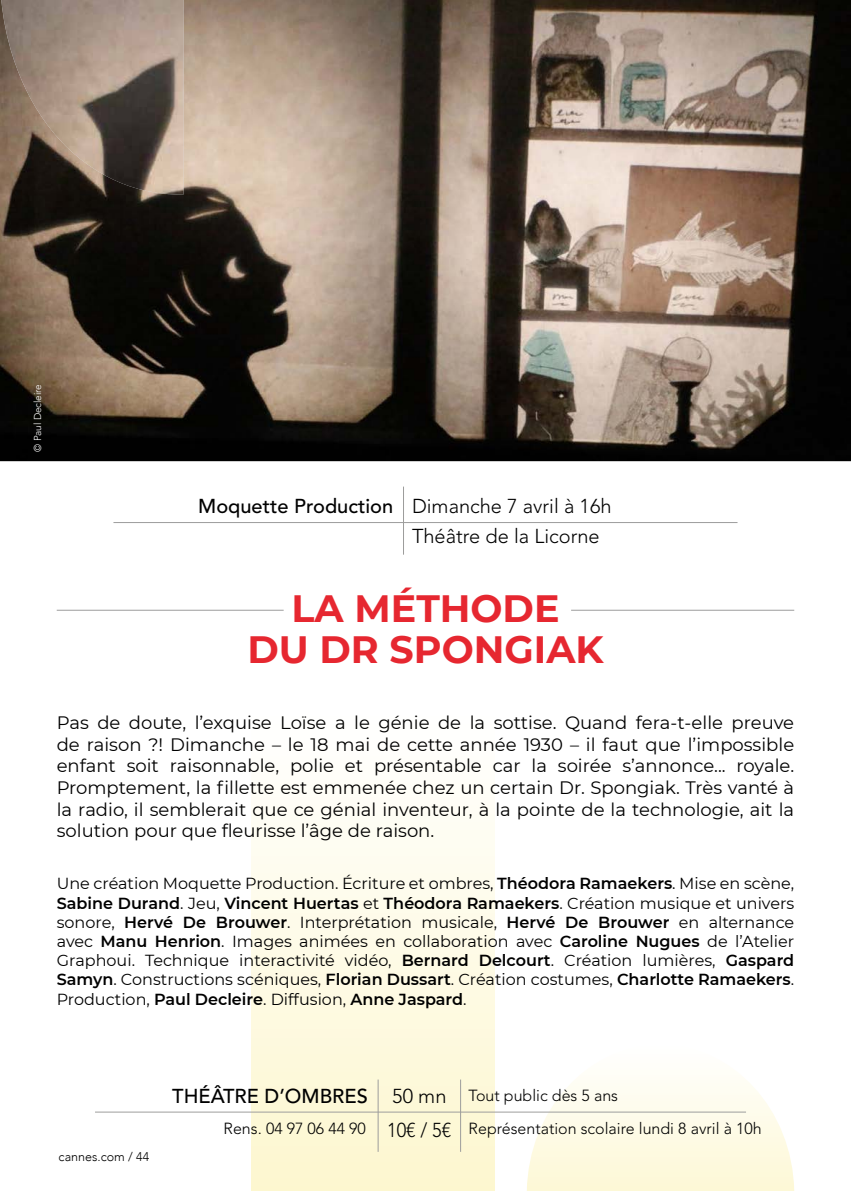
<style>
.page{position:relative;width:851px;height:1191px;background:#fff}
.page>*{position:absolute;margin:0;border:0;box-sizing:border-box;transform-origin:0 0}
.t1{font:700 38px/41.4px "Montserrat";color:#e62730;text-align:center}
.t2{font:300 20px/30px "Avenir LT Std";color:#000}
.t3{font:500 20px/34.6px "Avenir LT Std";color:#000;text-align:right}
.t4{font:18px/21.6px "Montserrat";color:#000;text-align:justify}
.t5{font:16px/19.2px "Montserrat";color:#000;text-align:justify}
.t6{font:300 16px "Avenir LT Std";color:#000}
.t7{font:300 12.6px "Avenir";color:#000}
.t8{font:300 10px "Avenir LT Std";letter-spacing:-.01em;color:#fff}
.s1{font-weight:500}
.s2{font-weight:600}
.s3{font-weight:300}
</style>
<div class="page">
<svg style="left:526px;top:1080px;width:268px;height:111px"></svg>
<div style="left:251px;top:713px;width:243px;height:478px;background:linear-gradient(to bottom,#fff,#fdf7cf)"></div>
<svg style="left:0;top:0;width:850px;height:461px;background:#706256"></svg>
<img style="left:1px;top:0;width:182px;height:195px">
<hr style="left:377px;top:1079px;width:1px;height:72px;background:#9d9d9c">
<hr style="left:460px;top:1079px;width:1px;height:72px;background:#9d9d9c">
<hr style="left:95px;top:1111px;width:651px;height:1px;background:#9d9d9c">
<hr style="left:403px;top:486px;width:1px;height:68px;background:#9d9d9c">
<hr style="left:113px;top:522px;width:624px;height:1px;background:#9d9d9c">
<hr style="left:57px;top:610px;width:226px;height:1px;background:#9d9d9c">
<hr style="left:571px;top:610px;width:223px;height:1px;background:#9d9d9c">
<p class="t8" style="left:32px;top:452px;width:69px;rotate:-90deg">© Paul Decleire</p>
<p class="t2" style="left:412px;top:491px;width:201px;text-indent:-214px"><span class="s1">Moquette Production</span> Dimanche 7 avril à 16h<br>Théâtre de la Licorne</p>
<h1 class="t1" style="left:247px;top:585px;width:357px">LA MÉTHODE<br>DU DR SPONGIAK</h1>
<p class="t4" style="left:57px;top:711px;width:739px">Pas de doute, l’exquise Loïse a le génie de la sottise. Quand fera-t-elle preuve de raison ?! Dimanche – le 18 mai de cette année 1930 – il faut que l’impossible enfant soit raisonnable, polie et présentable car la soirée s’annonce... royale.<br>Promptement, la fillette est emmenée chez un certain Dr. Spongiak. Très vanté à la radio, il semblerait que ce génial inventeur, à la pointe de la technologie, ait la solution pour que fleurisse l’âge de raison.</p>
<p class="t5" style="left:57px;top:873px;width:739px">Une création Moquette Production. Écriture et ombres, <span class="s2">Théodora Ramaekers</span>. Mise en scène, <span class="s2">Sabine Durand</span>. Jeu, <span class="s2">Vincent Huertas</span> et <span class="s2">Théodora Ramaekers</span>. Création musique et univers sonore, <span class="s2">Hervé De Brouwer</span>. Interprétation musicale, <span class="s2">Hervé De Brouwer</span> en alternance avec <span class="s2">Manu Henrion</span>. Images animées en collaboration avec <span class="s2">Caroline Nugues</span> de l’Atelier Graphoui. Technique interactivité vidéo, <span class="s2">Bernard Delcourt</span>. Création lumières, <span class="s2">Gaspard Samyn</span>. Constructions scéniques, <span class="s2">Florian Dussart</span>. Création costumes, <span class="s2">Charlotte Ramaekers</span>.<br>Production, <span class="s2">Paul Decleire</span>. Diffusion, <span class="s2">Anne Jaspard</span>.</p>
<p class="t7" style="left:59px;top:1149px;width:92px">cannes.com / 44</p>
<p class="t3" style="left:172px;top:1078px;width:280px">THÉÂTRE D’OMBRES <span class="s3">50 mn<br>10€ / 5€</span></p>
<p class="t6" style="left:468px;top:1086px;width:151px">Tout public dès 5 ans</p>
<p class="t6" style="left:468px;top:1118px;width:294px">Représentation scolaire lundi 8 avril à 10h</p>
<p class="t6" style="left:223px;top:1119px;width:144px">Rens. 04 97 06 44 90</p>
</div>
